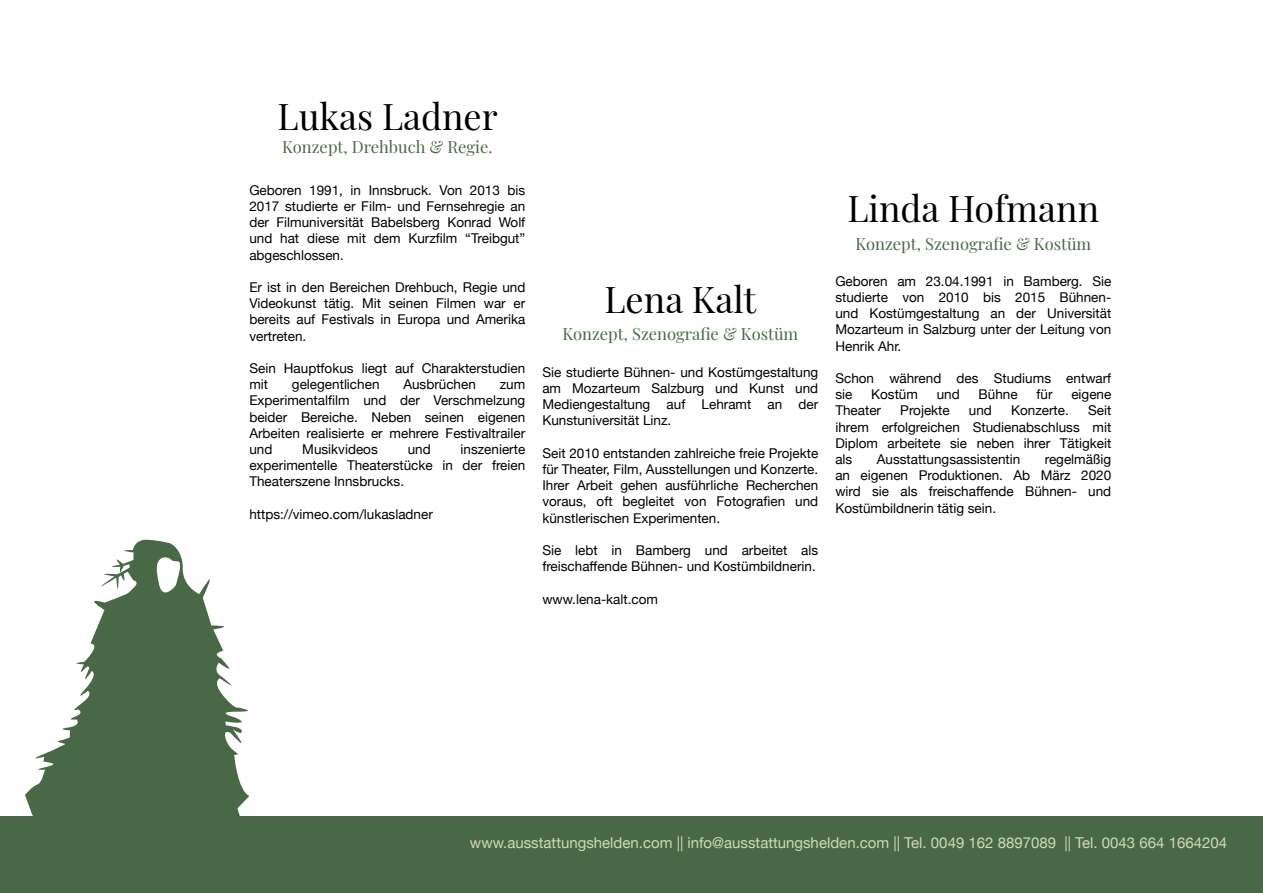
<style>
.page{position:relative;width:1263px;height:893px;background:#fff}
.page>*{position:absolute;margin:0;border:0;box-sizing:border-box;transform-origin:0 0}
.t1{font:36px "Playfair Display";color:#000}
.t2{font:16.5px "Playfair Display";color:#496946}
.t3{font:15px "Helvetica Neue";color:#cfdab2}
.t4{font:13.5px/16.2px "Helvetica Neue";color:#000;text-align:justify}
</style>
<div class="page">
<div style="left:0;top:816px;width:1263px;height:77px;background:#496946"></div>
<svg style="left:25px;top:539px;width:225px;height:277px;fill:#496946"></svg>
<h1 class="t1" style="left:278px;top:88px;width:222px">Lukas Ladner</h1>
<p class="t2" style="left:282px;top:134px;width:212px">Konzept, Drehbuch &amp; Regie.</p>
<p class="t4" style="left:249px;top:183px;width:277px">Geboren 1991, in Innsbruck. Von 2013 bis 2017 studierte er Film- und Fernsehregie an der Filmuniversität Babelsberg Konrad Wolf und hat diese mit dem Kurzfilm “Treibgut” abgeschlossen.</p>
<p class="t4" style="left:249px;top:280px;width:277px">Er ist in den Bereichen Drehbuch, Regie und Videokunst tätig. Mit seinen Filmen war er bereits auf Festivals in Europa und Amerika vertreten.</p>
<p class="t4" style="left:249px;top:361px;width:277px">Sein Hauptfokus liegt auf Charakterstudien mit</p>
<p class="t4" style="left:292px;top:377px;width:89px">gelegentlichen</p>
<p class="t4" style="left:403px;top:377px;width:74px">Ausbrüchen</p>
<p class="t4" style="left:249px;top:377px;width:277px;text-indent:250px">zum Experimentalfilm und der Verschmelzung beider Bereiche. Neben seinen eigenen Arbeiten realisierte er mehrere Festivaltrailer und</p>
<p class="t4" style="left:249px;top:442px;width:277px;text-indent:211px">inszenierte experimentelle Theaterstücke in der freien Theaterszene Innsbrucks.</p>
<p class="t4" style="left:249px;top:507px;width:185px">https://vimeo.com/lukasladner</p>
<p class="t4" style="left:302px;top:442px;width:77px">Musikvideos</p>
<p class="t4" style="left:408px;top:442px;width:25px">und</p>
<h1 class="t1" style="left:604px;top:272px;width:153px">Lena Kalt</h1>
<p class="t2" style="left:562px;top:321px;width:237px">Konzept, Szenografie &amp; Kostüm</p>
<p class="t4" style="left:542px;top:365px;width:277px">Sie studierte Bühnen- und Kostümgestaltung am Mozarteum Salzburg und Kunst und Mediengestaltung auf Lehramt an der Kunstuniversität Linz.</p>
<p class="t4" style="left:542px;top:446px;width:277px">Seit 2010 entstanden zahlreiche freie Projekte für Theater, Film, Ausstellungen und Konzerte.<br>Ihrer Arbeit gehen ausführliche Recherchen voraus, oft begleitet von Fotografien und künstlerischen Experimenten.</p>
<p class="t4" style="left:542px;top:543px;width:277px">Sie lebt in Bamberg und arbeitet als freischaffende Bühnen- und Kostümbildnerin.</p>
<p class="t4" style="left:542px;top:591px;width:117px">www.lena-kalt.com</p>
<h1 class="t1" style="left:847px;top:180px;width:253px">Linda Hofmann</h1>
<p class="t2" style="left:855px;top:231px;width:237px">Konzept, Szenografie &amp; Kostüm</p>
<p class="t4" style="left:835px;top:274px;width:277px">Geboren am 23.04.1991 in Bamberg. Sie studierte von 2010 bis 2015 Bühnen&shy;und Kostümgestaltung an der Universität Mozarteum in Salzburg unter der Leitung von Henrik Ahr.</p>
<p class="t4" style="left:835px;top:371px;width:277px">Schon während des Studiums entwarf sie</p>
<p class="t4" style="left:871px;top:387px;width:48px">Kostüm</p>
<p class="t4" style="left:937px;top:387px;width:25px">und</p>
<p class="t4" style="left:979px;top:387px;width:41px">Bühne</p>
<p class="t4" style="left:1036px;top:387px;width:17px">für</p>
<p class="t4" style="left:1071px;top:387px;width:42px">eigene</p>
<p class="t4" style="left:835px;top:403px;width:47px">Theater</p>
<p class="t4" style="left:900px;top:403px;width:51px">Projekte</p>
<p class="t4" style="left:969px;top:403px;width:25px">und</p>
<p class="t4" style="left:1011px;top:403px;width:59px">Konzerte.</p>
<p class="t4" style="left:835px;top:403px;width:277px;text-indent:253px">Seit ihrem erfolgreichen Studienabschluss mit Diplom arbeitete sie neben ihrer Tätigkeit als</p>
<p class="t4" style="left:835px;top:452px;width:277px;text-indent:209px">regelmäßig an eigenen Produktionen. Ab März 2020 wird sie als freischaffende Bühnen- und Kostümbildnerin tätig sein.</p>
<p class="t4" style="left:877px;top:452px;width:145px">Ausstattungsassistentin</p>
<p class="t3" style="left:470px;top:832px;width:758px">www.ausstattungshelden.com || info@ausstattungshelden.com || Tel. 0049 162 8897089 || Tel. 0043 664 1664204</p>
</div>
